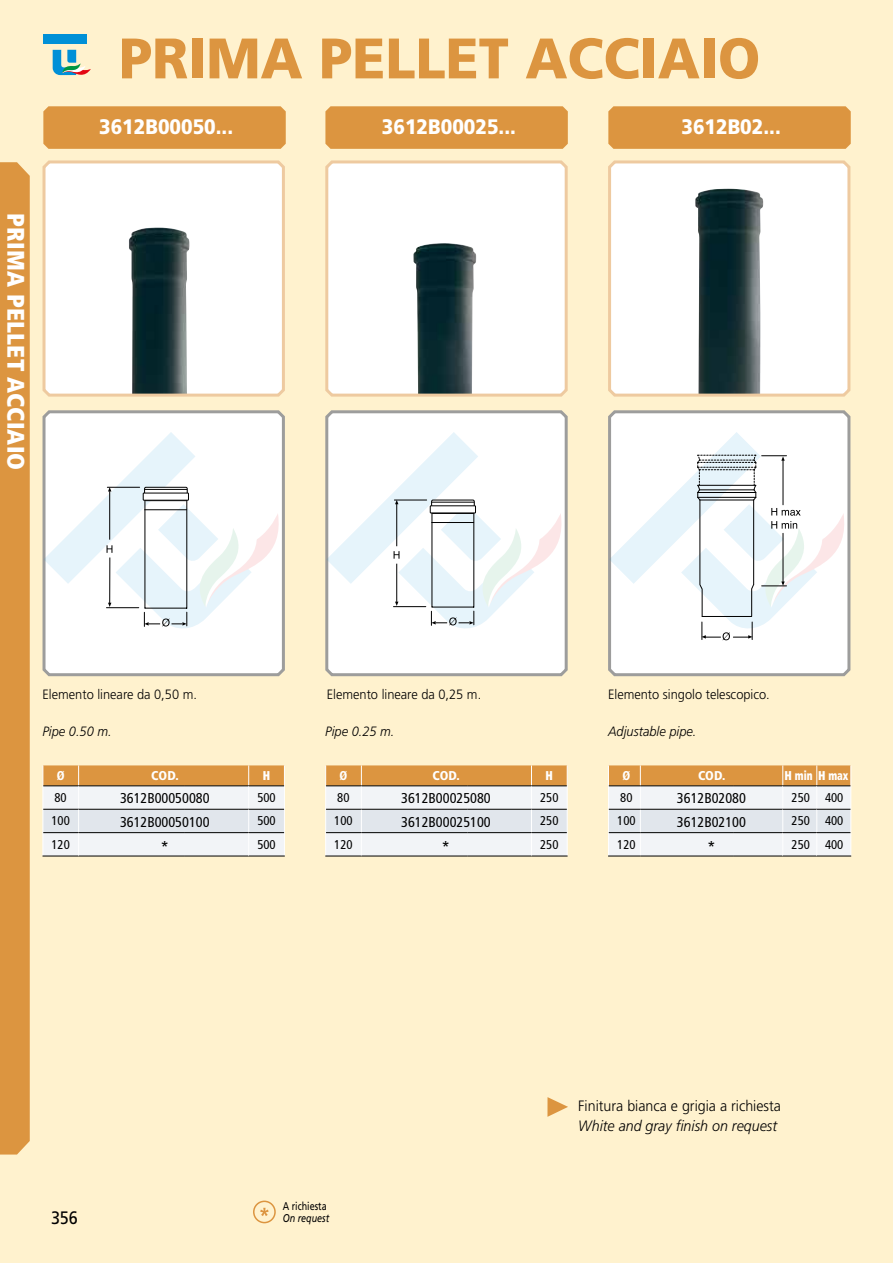
<style>
.page{position:relative;width:893px;height:1263px;background:#fff2ce}
.page>*{position:absolute;margin:0;border:0;box-sizing:border-box;transform-origin:0 0}
.t1{font:900 57px "Frutiger";color:#dc9540;scale:.95 1}
.t2{font:900 condensed 24px "Frutiger";letter-spacing:.01em;color:#fff}
.t3{font:900 21px "Frutiger";color:#fff;scale:.9 1}
.t4{font:18px "Frutiger";color:#000;scale:.9 1}
.t5{font:condensed 17.25px "Frutiger";color:#000}
.t6{font:300 15px "Frutiger";color:#000;scale:.95 1}
.t7{font:italic 300 15px "Frutiger";color:#000;scale:.95 1}
.t8{font:condensed 14.25px/23.4px "Frutiger";color:#000}
.t9{font:300 13.5px "Frutiger";color:#000;scale:.95 1}
.t10{font:italic 300 13.5px "Frutiger";color:#000;scale:.95 1}
.t11{font:condensed 12.75px/23.4px "Frutiger";color:#000;text-align:justify}
.t12{font:900 condensed 12.75px "Frutiger";color:#fff}
.t13{font:900 condensed 12.75px "Frutiger";color:#fff;scale:.9 1}
.t14{font:900 condensed 12.75px "Frutiger";color:#fff;scale:.9 1}
.t15{font:11.25px "Frutiger";color:#000;scale:.8 1}
.t16{font:italic 11.25px "Frutiger";color:#000;scale:.8 1}
</style>
<div class="page">
<svg style="left:42px;top:410px;width:243px;height:267px;background:#f1f0ef"></svg>
<svg style="left:325px;top:410px;width:243px;height:267px;background:#f0f0ef"></svg>
<svg style="left:608px;top:410px;width:243px;height:267px;background:#ececeb"></svg>
<svg style="left:42px;top:160px;width:243px;height:237px;background:#dbdddb"></svg>
<svg style="left:325px;top:160px;width:243px;height:237px;background:#dddfdd"></svg>
<svg style="left:608px;top:160px;width:243px;height:237px;background:#ced1d0"></svg>
<div style="left:43px;top:34px;width:43px;height:9px;background:#0090d7"></div>
<svg style="left:53px;top:50px;width:38px;height:25px"></svg>
<div style="left:0;top:162px;width:30px;height:992px;background:#dc9540"></div>
<div style="left:43px;top:106px;width:243px;height:43px;background:#dc9540"></div>
<div style="left:325px;top:106px;width:243px;height:43px;background:#dc9540"></div>
<div style="left:608px;top:106px;width:243px;height:43px;background:#dc9540"></div>
<hr style="left:43px;top:856px;width:36px;height:1px;background:#000">
<hr style="left:79px;top:856px;width:106px;height:1px;background:#000">
<hr style="left:185px;top:856px;width:64px;height:1px;background:#000">
<svg style="left:43px;top:765px;width:242px;height:91px;background:#e0d3c3"></svg>
<hr style="left:249px;top:832px;width:35px;height:1px;background:#000">
<hr style="left:249px;top:856px;width:36px;height:1px;background:#000">
<hr style="left:325px;top:856px;width:36px;height:1px;background:#000">
<hr style="left:361px;top:856px;width:107px;height:1px;background:#000">
<hr style="left:468px;top:856px;width:63px;height:1px;background:#000">
<svg style="left:325px;top:765px;width:243px;height:91px;background:#e0d3c3"></svg>
<hr style="left:531px;top:832px;width:36px;height:1px;background:#000">
<hr style="left:531px;top:856px;width:37px;height:1px;background:#000">
<hr style="left:640px;top:856px;width:94px;height:1px;background:#000">
<hr style="left:608px;top:856px;width:32px;height:1px;background:#000">
<hr style="left:734px;top:856px;width:49px;height:1px;background:#000">
<hr style="left:783px;top:856px;width:34px;height:1px;background:#000">
<svg style="left:608px;top:765px;width:243px;height:91px;background:#e0d3c3"></svg>
<hr style="left:817px;top:832px;width:33px;height:1px;background:#000">
<hr style="left:817px;top:856px;width:34px;height:1px;background:#000">
<svg style="left:44px;top:432px;width:237px;height:200px;background:#f4f7f9"></svg>
<svg style="left:145px;top:487px;width:42px;height:14px"></svg>
<div style="left:144px;top:487px;width:44px;height:14px;border:1px solid #000"></div>
<div style="left:143px;top:493px;width:45px;height:7px;background:#fff"></div>
<div style="left:143px;top:493px;width:46px;height:8px;border:1px solid #000"></div>
<hr style="left:145px;top:489px;width:42px;height:1px;background:#000">
<hr style="left:145px;top:509px;width:42px;height:1px;background:#000">
<svg style="left:326px;top:432px;width:238px;height:200px;background:#f4f7f9"></svg>
<div style="left:432px;top:500px;width:42px;height:13px;background:#fff"></div>
<div style="left:431px;top:500px;width:44px;height:14px;border:1px solid #000"></div>
<div style="left:430px;top:506px;width:45px;height:7px;background:#fff"></div>
<div style="left:430px;top:505px;width:46px;height:8px;border:1px solid #000"></div>
<hr style="left:432px;top:502px;width:42px;height:1px;background:#000">
<hr style="left:432px;top:522px;width:42px;height:1px;background:#000">
<svg style="left:609px;top:432px;width:237px;height:208px;background:#f0f3f4"></svg>
<div style="left:253px;top:1200px;width:23px;height:23px;border:2px solid #dc9540;border-radius:50%"></div>
<svg style="left:260px;top:1208px;width:9px;height:8px"></svg>
<svg style="left:547px;top:1097px;width:21px;height:20px"></svg>
<h2 class="t2" style="left:31px;top:213px;width:258px;rotate:90deg">PRIMA PELLET ACCIAIO</h2>
<h1 class="t1" style="left:119px;top:24px;width:676px">PRIMA PELLET ACCIAIO</h1>
<h3 class="t3" style="left:99px;top:114px;width:150px">3612B00050...</h3>
<h3 class="t3" style="left:382px;top:114px;width:150px">3612B00025...</h3>
<h3 class="t3" style="left:681px;top:114px;width:112px">3612B02...</h3>
<p class="t9" style="left:43px;top:687px;width:164px">Elemento lineare da 0,50 m.</p>
<p class="t10" style="left:43px;top:723px;width:74px">Pipe 0.50 m.</p>
<p class="t14" style="left:57px;top:768px;width:10px">Ø</p>
<p class="t13" style="left:263px;top:768px;width:10px">H</p>
<p class="t11" style="left:257px;top:786px;width:20px">500<br>500<br>500</p>
<p class="t12" style="left:151px;top:768px;width:29px">COD.</p>
<p class="t8" style="left:120px;top:787px;width:91px">3612B00050080<br>3612B00050100</p>
<p class="t5" style="left:160px;top:838px;width:10px">*</p>
<p class="t11" style="left:51px;top:786px;width:20px;text-align:left">80<br>100<br>120</p>
<p class="t9" style="left:327px;top:687px;width:164px">Elemento lineare da 0,25 m.</p>
<p class="t10" style="left:325px;top:723px;width:74px">Pipe 0.25 m.</p>
<p class="t14" style="left:339px;top:768px;width:10px">Ø</p>
<p class="t13" style="left:546px;top:768px;width:10px">H</p>
<p class="t11" style="left:540px;top:786px;width:20px">250<br>250<br>250</p>
<p class="t12" style="left:432px;top:768px;width:29px">COD.</p>
<p class="t8" style="left:401px;top:787px;width:91px">3612B00025080<br>3612B00025100</p>
<p class="t5" style="left:442px;top:838px;width:10px">*</p>
<p class="t11" style="left:334px;top:786px;width:20px;text-align:left">80<br>100<br>120</p>
<p class="t9" style="left:608px;top:687px;width:172px">Elemento singolo telescopico.</p>
<p class="t10" style="left:608px;top:723px;width:95px">Adjustable pipe.</p>
<p class="t14" style="left:622px;top:768px;width:10px">Ø</p>
<p class="t13" style="left:785px;top:768px;width:72px">H min H max</p>
<p class="t11" style="left:792px;top:786px;width:20px">250<br>250<br>250</p>
<p class="t11" style="left:825px;top:786px;width:20px">400<br>400<br>400</p>
<p class="t12" style="left:698px;top:768px;width:29px">COD.</p>
<p class="t8" style="left:677px;top:787px;width:70px">3612B02080<br>3612B02100</p>
<p class="t5" style="left:707px;top:838px;width:10px">*</p>
<p class="t11" style="left:617px;top:786px;width:20px;text-align:left">80<br>100<br>120</p>
<h3 class="t4" style="left:51px;top:1207px;width:31px">356</h3>
<p class="t15" style="left:283px;top:1199px;width:57px">A richiesta</p>
<p class="t16" style="left:283px;top:1211px;width:60px">On request</p>
<p class="t6" style="left:578px;top:1097px;width:215px">Finitura bianca e grigia a richiesta</p>
<p class="t7" style="left:578px;top:1117px;width:211px">White and gray finish on request</p>
</div>
